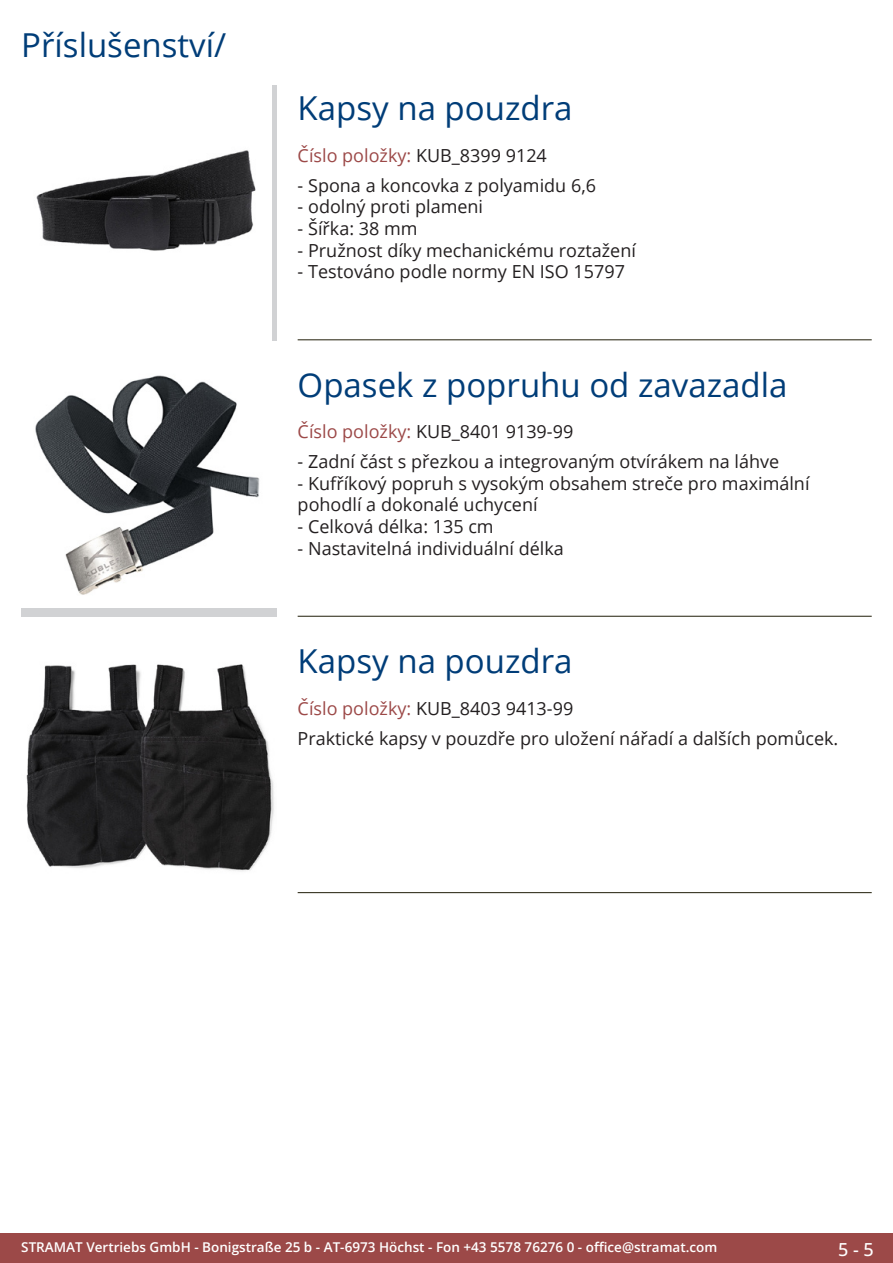
<style>
.page{position:relative;width:893px;height:1263px;background:#fff}
.page>*{position:absolute;margin:0;border:0;box-sizing:border-box;transform-origin:0 0}
.Produkttitel{font:33px "Open Sans";color:#003d78}
.RastTitel{font:33px "Open Sans";color:#003d78}
.Beschreibung_Text{font:18px/21.6px "Open Sans";color:#231f20}
.TechDaten_Überschrif{font:18px "Open Sans";color:#231f20}
.TechDaten_Überschrif-2{font:18px "Open Sans";color:#9c4948}
.t1{font:500 18px "Open Sans";color:#fff}
.t2{font:600 13.5px "Open Sans";color:#fff}
.s1{color:#231f20}
.s2{color:#9c4948}
</style>
<div class="page">
<div style="left:0;top:1233px;width:893px;height:30px;background:#9c4948"></div>
<hr style="left:298px;top:340px;width:574px;height:1px;background:#201d08">
<hr style="left:298px;top:616px;width:574px;height:1px;background:#201d08">
<hr style="left:298px;top:892px;width:574px;height:1px;background:#201d08">
<img style="left:36px;top:150px;width:220px;height:101px">
<div style="left:21px;top:361px;width:255px;height:256px;background:#d1d2d4"></div>
<img style="left:21px;top:361px;width:255px;height:247px">
<img style="left:26px;top:664px;width:248px;height:207px">
<p class="RastTitel" style="left:21px;top:22px;width:206px">Příslušenství/</p>
<p class="Produkttitel" style="left:298px;top:86px;width:276px">Kapsy na pouzdra</p>
<p class="TechDaten_Überschrif-2" style="left:298px;top:143px;width:251px">Číslo položky: <span class="s1">KUB_8399 9124</span></p>
<p class="Beschreibung_Text" style="left:298px;top:174px;width:300px">- Spona a koncovka z polyamidu 6,6</p>
<p class="Beschreibung_Text" style="left:298px;top:196px;width:187px">- odolný proti plameni</p>
<p class="Beschreibung_Text" style="left:298px;top:217px;width:121px">- Šířka: 38 mm</p>
<p class="Beschreibung_Text" style="left:298px;top:239px;width:340px">- Pružnost díky mechanickému roztažení</p>
<p class="Beschreibung_Text" style="left:298px;top:260px;width:329px">- Testováno podle normy EN ISO 15797</p>
<p class="Produkttitel" style="left:298px;top:362px;width:491px">Opasek z popruhu od zavazadla</p>
<p class="TechDaten_Überschrif" style="left:298px;top:420px;width:277px"><span class="s2">Číslo položky:</span> KUB_8401 9139-99</p>
<p class="Beschreibung_Text" style="left:298px;top:450px;width:483px">- Zadní část s přezkou a integrovaným otvírákem na láhve</p>
<p class="Beschreibung_Text" style="left:298px;top:472px;width:513px">- Kufříkový popruh s vysokým obsahem streče pro maximální pohodlí a dokonalé uchycení</p>
<p class="Beschreibung_Text" style="left:298px;top:515px;width:198px">- Celková délka: 135 cm</p>
<p class="Beschreibung_Text" style="left:298px;top:537px;width:268px">- Nastavitelná individuální délka</p>
<p class="Produkttitel" style="left:298px;top:638px;width:276px">Kapsy na pouzdra</p>
<p class="TechDaten_Überschrif" style="left:298px;top:696px;width:277px"><span class="s2">Číslo položky:</span> KUB_8403 9413-99</p>
<p class="Beschreibung_Text" style="left:298px;top:727px;width:542px">Praktické kapsy v pouzdře pro uložení nářadí a dalších pomůcek.</p>
<p class="t2" style="left:21px;top:1238px;width:698px">STRAMAT Vertriebs GmbH - Bonigstraße 25 b - AT-6973 Höchst - Fon +43 5578 76276 0 - office@stramat.com</p>
<p class="t1" style="left:838px;top:1237px;width:37px">5 - 5</p>
</div>
